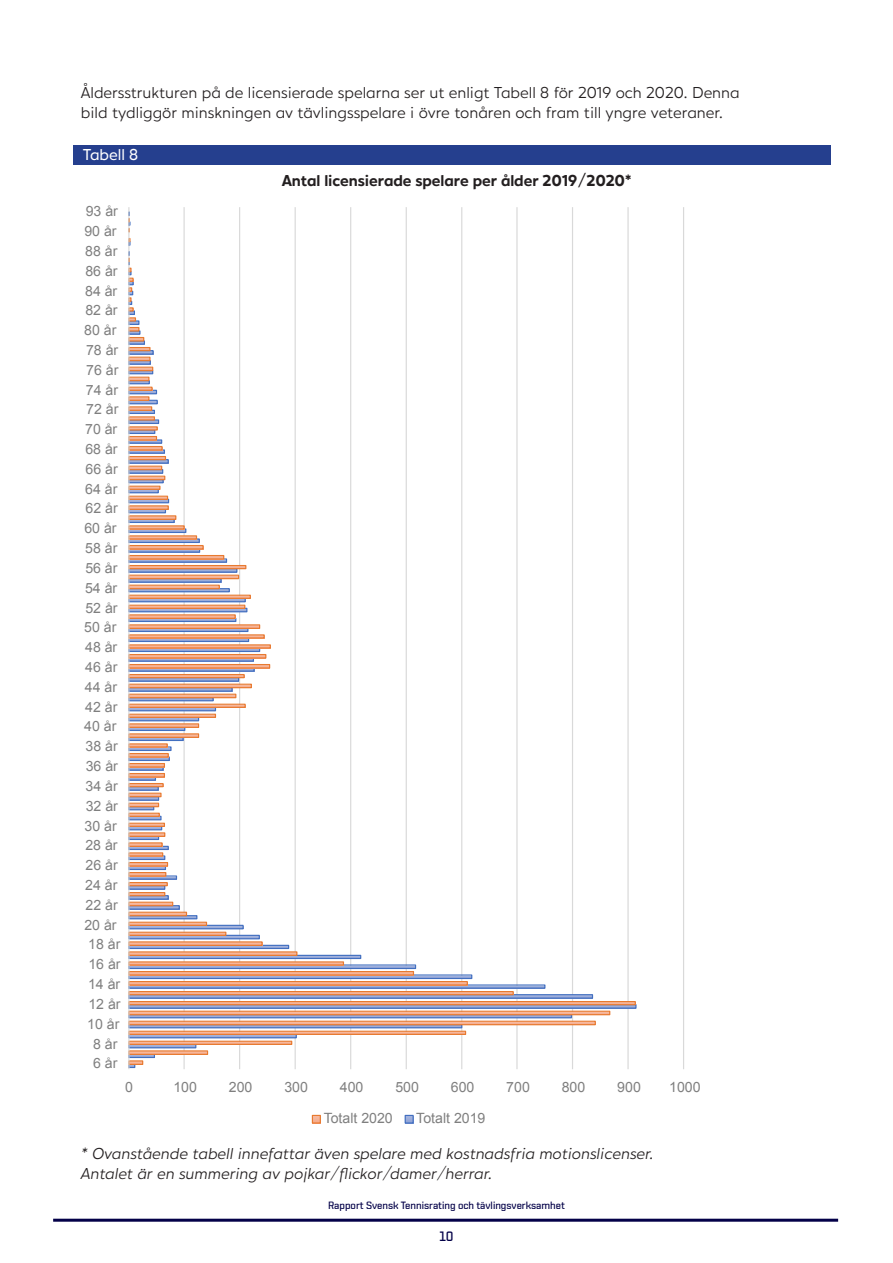
<style>
.page{position:relative;width:893px;height:1263px;background:#fff}
.page>*{position:absolute;margin:0;border:0;box-sizing:border-box;transform-origin:0 0}
.Brödtext{font:16.5px/19.8px "Hartwell Alt";color:#231f20}
.Brödtext-2{font:italic 16.5px "Hartwell Alt";color:#231f20}
.Brödtext-3{font:700 16.5px "Hartwell Alt";color:#231f20}
.Brödtext-4{font:500 16.5px "Hartwell Alt";color:#fff}
.t1{font:14.1px "Arial";color:#7f7f7f}
.Brödtext-5{font:13.5px "Shentox Regular 2";color:#030048}
.Brödtext-6{font:10.5px "Shentox Regular 2";color:#030048}
</style>
<div class="page">
<hr style="left:53px;top:1219px;width:785px;height:3px;background:#030048">
<svg style="left:128px;top:207px;width:556px;height:917px"></svg>
<div style="left:73px;top:145px;width:757px;height:19px;background:#253f8e"></div>
<p class="Brödtext" style="left:81px;top:84px;width:660px">Åldersstrukturen på de licensierade spelarna ser ut enligt Tabell 8 för 2019 och 2020. Denna bild tydliggör minskningen av tävlingsspelare i övre tonåren och fram till yngre veteraner.</p>
<p class="Brödtext-4" style="left:83px;top:145px;width:57px">Tabell 8</p>
<p class="t1" style="left:86px;top:202px;width:34px">93 år</p>
<p class="t1" style="left:84px;top:222px;width:34px">90 år</p>
<p class="t1" style="left:85px;top:242px;width:34px">88 år</p>
<p class="t1" style="left:85px;top:261px;width:34px">86 år</p>
<p class="t1" style="left:85px;top:281px;width:34px">84 år</p>
<p class="t1" style="left:85px;top:301px;width:34px">82 år</p>
<p class="t1" style="left:84px;top:321px;width:34px">80 år</p>
<p class="t1" style="left:86px;top:341px;width:34px">78 år</p>
<p class="t1" style="left:86px;top:360px;width:34px">76 år</p>
<p class="t1" style="left:86px;top:380px;width:34px">74 år</p>
<p class="t1" style="left:86px;top:400px;width:34px">72 år</p>
<p class="t1" style="left:85px;top:420px;width:34px">70 år</p>
<p class="t1" style="left:85px;top:440px;width:34px">68 år</p>
<p class="t1" style="left:86px;top:460px;width:34px">66 år</p>
<p class="t1" style="left:85px;top:479px;width:34px">64 år</p>
<p class="t1" style="left:86px;top:499px;width:34px">62 år</p>
<p class="t1" style="left:84px;top:519px;width:34px">60 år</p>
<p class="t1" style="left:85px;top:539px;width:34px">58 år</p>
<p class="t1" style="left:85px;top:559px;width:34px">56 år</p>
<p class="t1" style="left:85px;top:578px;width:34px">54 år</p>
<p class="t1" style="left:85px;top:598px;width:34px">52 år</p>
<p class="t1" style="left:84px;top:618px;width:34px">50 år</p>
<p class="t1" style="left:85px;top:638px;width:34px">48 år</p>
<p class="t1" style="left:85px;top:658px;width:34px">46 år</p>
<p class="t1" style="left:85px;top:678px;width:34px">44 år</p>
<p class="t1" style="left:85px;top:697px;width:34px">42 år</p>
<p class="t1" style="left:84px;top:717px;width:34px">40 år</p>
<p class="t1" style="left:86px;top:737px;width:34px">38 år</p>
<p class="t1" style="left:86px;top:757px;width:34px">36 år</p>
<p class="t1" style="left:85px;top:777px;width:34px">34 år</p>
<p class="t1" style="left:86px;top:796px;width:34px">32 år</p>
<p class="t1" style="left:85px;top:816px;width:34px">30 år</p>
<p class="t1" style="left:85px;top:836px;width:34px">28 år</p>
<p class="t1" style="left:86px;top:856px;width:34px">26 år</p>
<p class="t1" style="left:85px;top:876px;width:34px">24 år</p>
<p class="t1" style="left:86px;top:895px;width:34px">22 år</p>
<p class="t1" style="left:84px;top:915px;width:34px">20 år</p>
<p class="t1" style="left:88px;top:935px;width:34px">18 år</p>
<p class="t1" style="left:88px;top:955px;width:34px">16 år</p>
<p class="t1" style="left:88px;top:975px;width:34px">14 år</p>
<p class="t1" style="left:88px;top:995px;width:34px">12 år</p>
<p class="t1" style="left:87px;top:1014px;width:34px">10 år</p>
<p class="t1" style="left:93px;top:1034px;width:26px">8 år</p>
<p class="t1" style="left:93px;top:1054px;width:26px">6 år</p>
<p class="Brödtext-3" style="left:282px;top:171px;width:352px">Antal licensierade spelare per ålder 2019/2020*</p>
<p class="t1" style="left:125px;top:1077px;width:9px">0</p>
<p class="t1" style="left:173px;top:1077px;width:25px">100</p>
<p class="t1" style="left:229px;top:1077px;width:25px">200</p>
<p class="t1" style="left:284px;top:1077px;width:25px">300</p>
<p class="t1" style="left:340px;top:1077px;width:25px">400</p>
<p class="t1" style="left:395px;top:1077px;width:25px">500</p>
<p class="t1" style="left:451px;top:1077px;width:25px">600</p>
<p class="t1" style="left:506px;top:1077px;width:25px">700</p>
<p class="t1" style="left:562px;top:1077px;width:25px">800</p>
<p class="t1" style="left:617px;top:1077px;width:25px">900</p>
<p class="t1" style="left:669px;top:1077px;width:33px">1000</p>
<p class="t1" style="left:324px;top:1108px;width:71px">Totalt 2020</p>
<p class="t1" style="left:416px;top:1108px;width:71px">Totalt 2019</p>
<p class="Brödtext-2" style="left:81px;top:1144px;width:574px">* Ovanstående tabell innefattar även spelare med kostnadsfria motionslicenser.</p>
<p class="Brödtext-2" style="left:81px;top:1163px;width:413px">Antalet är en summering av pojkar/flickor/damer/herrar.</p>
<p class="Brödtext-6" style="left:328px;top:1199px;width:238px">Rapport Svensk Tennisrating och tävlingsverksamhet</p>
<p class="Brödtext-5" style="left:439px;top:1229px;width:16px">10</p>
</div>
